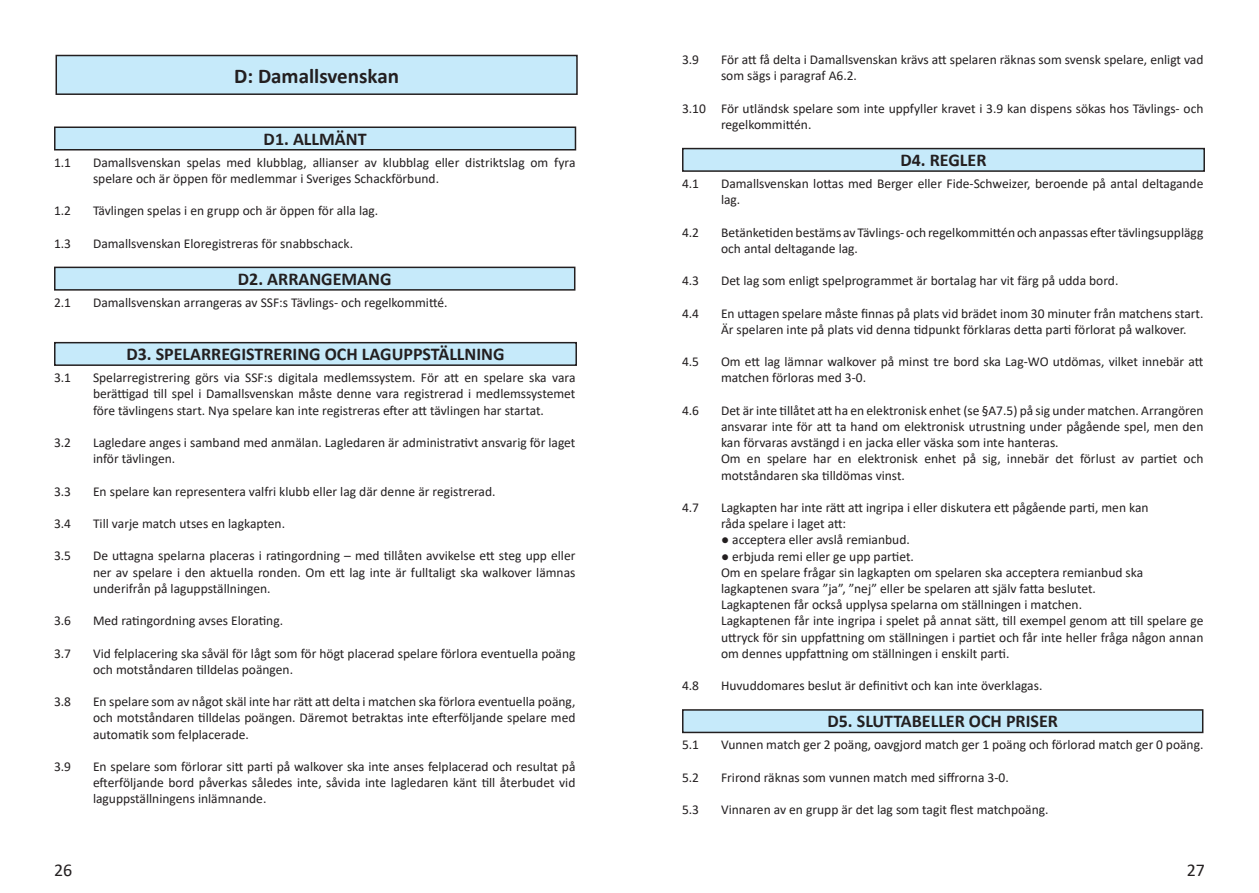
<style>
.page{position:relative;width:1259px;height:893px;background:#fff}
.page>*{position:absolute;margin:0;border:0;box-sizing:border-box;transform-origin:0 0}
.t1{font:700 21px "Calibri";color:#231f20}
.t2{font:700 18px "Calibri";color:#231f20}
.t3{font:18px "Calibri";color:#231f20}
.t4{font:13.5px/16.2px "Calibri";color:#231f20}
.s1{color:#fff}
</style>
<div class="page">
<div style="left:55px;top:127px;width:520px;height:23px;background:#c6eafa"></div>
<div style="left:54px;top:126px;width:522px;height:24px;border:2px solid #231f20"></div>
<div style="left:55px;top:267px;width:520px;height:23px;background:#c6eafa"></div>
<div style="left:54px;top:267px;width:521px;height:24px;border:2px solid #231f20"></div>
<div style="left:55px;top:343px;width:521px;height:22px;background:#c6eafa"></div>
<div style="left:54px;top:342px;width:523px;height:24px;border:2px solid #231f20"></div>
<div style="left:56px;top:56px;width:521px;height:38px;background:#c6eafa"></div>
<div style="left:56px;top:55px;width:522px;height:40px;border:2px solid #231f20"></div>
<div style="left:683px;top:149px;width:521px;height:22px;background:#c6eafa"></div>
<div style="left:682px;top:148px;width:523px;height:24px;border:2px solid #231f20"></div>
<div style="left:683px;top:710px;width:519px;height:22px;background:#c6eafa"></div>
<div style="left:682px;top:709px;width:521px;height:24px;border:2px solid #231f20"></div>
<p class="t1" style="left:234px;top:61px;width:166px">D: Damallsvenskan</p>
<p class="t2" style="left:264px;top:126px;width:104px">D1. ALLMÄNT</p>
<p class="t4" style="left:54px;top:154px;width:19px">1.1</p>
<p class="t4" style="left:93px;top:154px;width:484px">Damallsvenskan spelas med klubblag, allianser av klubblag eller distriktslag om fyra spelare och är öppen för medlemmar i Sveriges Schackförbund.</p>
<p class="t4" style="left:54px;top:202px;width:19px">1.2</p>
<p class="t4" style="left:93px;top:202px;width:287px">Tävlingen spelas i en grupp och är öppen för alla lag.</p>
<p class="t4" style="left:54px;top:235px;width:19px">1.3</p>
<p class="t4" style="left:93px;top:235px;width:261px">Damallsvenskan Eloregistreras för snabbschack.</p>
<p class="t2" style="left:238px;top:266px;width:155px">D2. ARRANGEMANG</p>
<p class="t4" style="left:54px;top:294px;width:19px">2.1</p>
<p class="t4" style="left:93px;top:294px;width:356px">Damallsvenskan arrangeras av SSF:s Tävlings- och regelkommitté.</p>
<p class="t2" style="left:126px;top:341px;width:380px">D3. SPELARREGISTRERING OCH LAGUPPSTÄLLNING</p>
<p class="t4" style="left:54px;top:369px;width:19px">3.1</p>
<p class="t4" style="left:93px;top:369px;width:484px;text-align:justify">Spelarregistrering görs via SSF:s digitala medlemssystem. För att en spelare ska vara berättigad till spel i Damallsvenskan måste denne vara registrerad i medlemssystemet före tävlingens start. Nya spelare kan inte registreras efter att tävlingen har startat.</p>
<p class="t4" style="left:54px;top:434px;width:19px">3.2</p>
<p class="t4" style="left:93px;top:434px;width:484px">Lagledare anges i samband med anmälan. Lagledaren är administrativt ansvarig för laget inför tävlingen.</p>
<p class="t4" style="left:54px;top:483px;width:19px">3.3</p>
<p class="t4" style="left:93px;top:483px;width:404px">En spelare kan representera valfri klubb eller lag där denne är registrerad.</p>
<p class="t4" style="left:54px;top:515px;width:19px">3.4</p>
<p class="t4" style="left:93px;top:515px;width:194px">Till varje match utses en lagkapten.</p>
<p class="t4" style="left:54px;top:547px;width:19px">3.5</p>
<p class="t4" style="left:93px;top:547px;width:484px;text-align:justify">De uttagna spelarna placeras i ratingordning – med tillåten avvikelse ett steg upp eller ner av spelare i den aktuella ronden. Om ett lag inte är fulltaligt ska walkover lämnas underifrån på laguppställningen.</p>
<p class="t4" style="left:54px;top:612px;width:19px">3.6</p>
<p class="t4" style="left:93px;top:612px;width:192px">Med ratingordning avses Elorating.</p>
<p class="t4" style="left:54px;top:645px;width:19px">3.7</p>
<p class="t4" style="left:93px;top:645px;width:484px">Vid felplacering ska såväl för lågt som för högt placerad spelare förlora eventuella poäng och motståndaren tilldelas poängen.</p>
<p class="t4" style="left:54px;top:693px;width:19px">3.8</p>
<p class="t4" style="left:93px;top:693px;width:484px;text-align:justify">En spelare som av något skäl inte har rätt att delta i matchen ska förlora eventuella poäng, och motståndaren tilldelas poängen. Däremot betraktas inte efterföljande spelare med automatik som felplacerade.</p>
<p class="t4" style="left:54px;top:758px;width:19px">3.9</p>
<p class="t4" style="left:93px;top:758px;width:484px;text-align:justify">En spelare som förlorar sitt parti på walkover ska inte anses felplacerad och resultat på efterföljande bord påverkas således inte, såvida inte lagledaren känt till återbudet vid laguppställningens inlämnande.</p>
<p class="t4" style="left:682px;top:51px;width:19px">3.9</p>
<p class="t4" style="left:721px;top:51px;width:484px">För att få delta i Damallsvenskan krävs att spelaren räknas som svensk spelare, enligt vad som sägs i paragraf A6.2.</p>
<p class="t4" style="left:721px;top:100px;width:484px;text-indent:-39px">3.10 För utländsk spelare som inte uppfyller kravet i 3.9 kan dispens sökas hos Tävlings- och regelkommittén.</p>
<p class="t2" style="left:900px;top:147px;width:87px">D4. REGLER</p>
<p class="t4" style="left:682px;top:175px;width:19px">4.1</p>
<p class="t4" style="left:721px;top:175px;width:484px">Damallsvenskan lottas med Berger eller Fide-Schweizer, beroende på antal deltagande lag.</p>
<p class="t4" style="left:682px;top:224px;width:19px">4.2</p>
<p class="t4" style="left:721px;top:224px;width:484px">Betänketiden bestäms av Tävlings- och regelkommittén och anpassas efter tävlingsupplägg och antal deltagande lag.</p>
<p class="t4" style="left:682px;top:272px;width:19px">4.3</p>
<p class="t4" style="left:721px;top:272px;width:399px">Det lag som enligt spelprogrammet är bortalag har vit färg på udda bord.</p>
<p class="t4" style="left:682px;top:305px;width:19px">4.4</p>
<p class="t4" style="left:721px;top:305px;width:484px">En uttagen spelare måste finnas på plats vid brädet inom 30 minuter från matchens start.<br>Är spelaren inte på plats vid denna tidpunkt förklaras detta parti förlorat på walkover.</p>
<p class="t4" style="left:682px;top:353px;width:19px">4.5</p>
<p class="t4" style="left:721px;top:353px;width:484px">Om ett lag lämnar walkover på minst tre bord ska Lag-WO utdömas, vilket innebär att matchen förloras med 3-0.</p>
<p class="t4" style="left:682px;top:402px;width:19px">4.6</p>
<p class="t4" style="left:721px;top:402px;width:484px;text-align:justify">Det är inte tillåtet <span class="s1">att ha en elektronisk enhet (se §A7.5) på</span> sig under matchen. Arrangören ansvarar inte för att ta hand om elektronisk utrustning under pågående spel, men den kan förvar<span class="s1">as avstängd i en jacka eller väska som inte hanteras.</span></p>
<p class="t4" style="left:721px;top:451px;width:484px">Om en spelare har en elektronisk enhet på sig, innebär det förlust av partiet och motståndaren ska tilldömas vinst.</p>
<p class="t4" style="left:682px;top:499px;width:19px">4.7</p>
<p class="t4" style="left:721px;top:499px;width:429px">Lagkapten har inte rätt att ingripa i eller diskutera ett pågående parti, men kan</p>
<p class="t4" style="left:721px;top:515px;width:127px">råda spelare i laget att:</p>
<p class="t4" style="left:721px;top:532px;width:190px">● acceptera eller avslå remianbud.</p>
<p class="t4" style="left:721px;top:548px;width:194px">● erbjuda remi eller ge upp partiet.</p>
<p class="t4" style="left:721px;top:564px;width:424px">Om en spelare frågar sin lagkapten om spelaren ska acceptera remianbud ska</p>
<p class="t4" style="left:721px;top:580px;width:376px">lagkaptenen svara ”ja”, ”nej” eller be spelaren att själv fatta beslutet.</p>
<p class="t4" style="left:721px;top:596px;width:362px">Lagkaptenen får också upplysa spelarna om ställningen i matchen.</p>
<p class="t4" style="left:721px;top:613px;width:484px;text-align:justify">Lagkaptenen får inte ingripa i spelet på annat sätt, till exempel genom att till spelare ge uttryck för sin uppfattning om ställningen i partiet och får inte heller fråga någon annan om dennes uppfattning om ställningen i enskilt parti.</p>
<p class="t4" style="left:682px;top:677px;width:19px">4.8</p>
<p class="t4" style="left:721px;top:677px;width:323px">Huvuddomares beslut är definitivt och kan inte överklagas.</p>
<p class="t2" style="left:827px;top:708px;width:232px">D5. SLUTTABELLER OCH PRISER</p>
<p class="t4" style="left:682px;top:736px;width:19px">5.1</p>
<p class="t4" style="left:721px;top:736px;width:484px">Vunnen match ger 2 poäng, oavgjord match ger 1 poäng och förlorad match ger 0 poäng.</p>
<p class="t4" style="left:682px;top:769px;width:19px">5.2</p>
<p class="t4" style="left:721px;top:769px;width:289px">Frirond räknas som vunnen match med siffrorna 3-0.</p>
<p class="t4" style="left:682px;top:801px;width:19px">5.3</p>
<p class="t4" style="left:721px;top:801px;width:329px">Vinnaren av en grupp är det lag som tagit flest matchpoäng.</p>
<h2 class="t3" style="left:54px;top:858px;width:20px">26</h2>
<h2 class="t3" style="left:1186px;top:858px;width:20px">27</h2>
</div>
